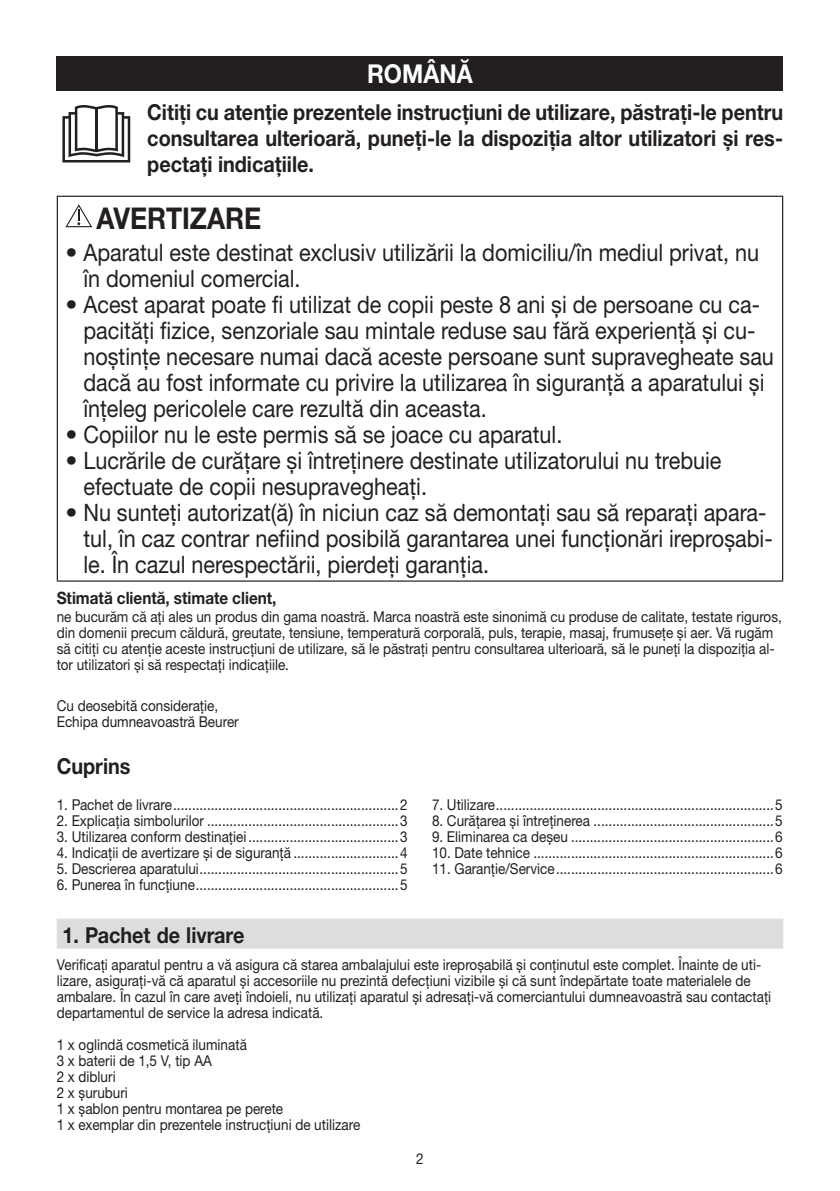
<style>
.page{position:relative;width:840px;height:1191px;background:#fff}
.page>*{position:absolute;margin:0;border:0;box-sizing:border-box;transform-origin:0 0}
.t1{font:700 30px "Helvetica Neue LTW1 G";letter-spacing:-.005em;color:#231f20;scale:.88 1}
.t2{font:700 26px "Helvetica Neue LTW1 G";color:#fff;scale:.9 1}
.t3{font:24px/26px "Helvetica Neue LTW1 G";color:#231f20}
.t4{font:700 22px/26px "Helvetica Neue LTW1 G";color:#231f20;text-align:justify;scale:.9 1}
.t5{font:700 17px "Helvetica Neue LTW1 G";color:#231f20;scale:.9 1}
.t6{font:15px/16px "Helvetica Neue LTW1 G";color:#231f20;scale:.9 1}
</style>
<div class="page">
<div style="left:57px;top:57px;width:725px;height:34px;background:#231f20"></div>
<hr style="left:57px;top:196px;width:725px;height:1px;background:#231f20">
<hr style="left:57px;top:197px;width:1px;height:383px;background:#231f20">
<hr style="left:781px;top:197px;width:1px;height:383px;background:#231f20">
<hr style="left:57px;top:580px;width:725px;height:1px;background:#231f20">
<svg style="left:65px;top:204px;width:27px;height:23px"></svg>
<svg style="left:62px;top:105px;width:68px;height:57px"></svg>
<hr style="left:95px;top:108px;width:2px;height:43px;background:#231f20">
<div style="left:57px;top:918px;width:725px;height:30px;background:#dcdddf"></div>
<h2 class="t2" style="left:367px;top:58px;width:119px">ROMÂNĂ</h2>
<h3 class="t4" style="left:147px;top:99px;width:707px">Citiți cu atenție prezentele instrucțiuni de utilizare, păstrați-le pentru consultarea ulterioară, puneți-le la dispoziția altor utilizatori și res&shy;pectați indicațiile.</h3>
<h1 class="t1" style="left:96px;top:199px;width:188px">AVERTIZARE</h1>
<h3 class="t3" style="left:83px;top:239px;width:676px;text-indent:-18px">• Aparatul este destinat exclusiv utilizării la domiciliu/în mediul privat, nu în domeniul comercial.</h3>
<p class="t3" style="left:83px;top:291px;width:691px;text-indent:-18px">• Acest aparat poate fi utilizat de copii peste 8 ani și de persoane cu ca&shy;pacități fizice, senzoriale sau mintale reduse sau fără experiență și cu&shy;noștințe necesare numai dacă aceste persoane sunt supravegheate sau dacă au fost informate cu privire la utilizarea în siguranță a aparatului și înțeleg pericolele care rezultă din aceasta.</p>
<h3 class="t3" style="left:65px;top:421px;width:498px">• Copiilor nu le este permis să se joace cu aparatul.</h3>
<h3 class="t3" style="left:83px;top:447px;width:639px;text-indent:-18px">• Lucrările de curățare și întreținere destinate utilizatorului nu trebuie efectuate de copii nesupravegheați.</h3>
<h3 class="t3" style="left:83px;top:499px;width:690px;text-indent:-18px">• Nu sunteți autorizat(ă) în niciun caz să demontați sau să reparați apara&shy;tul, în caz contrar nefiind posibilă garantarea unei funcționări ireproșabi&shy;le. În cazul nerespectării, pierdeți garanția.</h3>
<p class="t5" style="left:57px;top:587px;width:245px">Stimată clientă, stimate client,</p>
<p class="t6" style="left:57px;top:609px;width:806px">ne bucurăm că ați ales un produs din gama noastră. Marca noastră este sinonimă cu produse de calitate, testate riguros, din domenii precum căldură, greutate, tensiune, temperatură corporală, puls, terapie, masaj, frumusețe și aer. Vă rugăm să citiți cu atenție aceste instrucțiuni de utilizare, să le păstrați pentru consultarea ulterioară, să le puneți la dispoziția al&shy;tor utilizatori și să respectați indicațiile.</p>
<p class="t6" style="left:57px;top:697px;width:204px">Cu deosebită considerație,<br>Echipa dumneavoastră Beurer</p>
<h3 class="t4" style="left:57px;top:753px;width:83px">Cuprins</h3>
<p class="t6" style="left:57px;top:797px;width:391px">1. Pachet de livrare............................................................2</p>
<p class="t6" style="left:57px;top:813px;width:391px">2. Explicația simbolurilor ...................................................3</p>
<p class="t6" style="left:57px;top:829px;width:391px">3. Utilizarea conform destinației........................................3</p>
<p class="t6" style="left:57px;top:845px;width:391px">4. Indicații de avertizare și de siguranță ............................4</p>
<p class="t6" style="left:57px;top:861px;width:391px">5. Descrierea aparatului.....................................................5</p>
<p class="t6" style="left:57px;top:877px;width:391px">6. Punerea în funcțiune......................................................5</p>
<p class="t6" style="left:432px;top:797px;width:391px">7. Utilizare..........................................................................5</p>
<p class="t6" style="left:432px;top:813px;width:391px">8. Curățarea și întreținerea ................................................5</p>
<p class="t6" style="left:432px;top:829px;width:391px">9. Eliminarea ca deșeu ......................................................6</p>
<p class="t6" style="left:432px;top:845px;width:391px">10. Date tehnice ................................................................6</p>
<p class="t6" style="left:432px;top:861px;width:391px">11. Garanție/Service..........................................................6</p>
<h3 class="t4" style="left:62px;top:922px;width:204px">1. Pachet de livrare</h3>
<p class="t6" style="left:57px;top:957px;width:795px">Verificați aparatul pentru a vă asigura că starea ambalajului este ireproșabilă și conținutul este complet. Înainte de uti&shy;lizare, asigurați-vă că aparatul și accesoriile nu prezintă defecțiuni vizibile și că sunt îndepărtate toate materialele de ambalare. În cazul în care aveți îndoieli, nu utilizați aparatul și adresați-vă comerciantului dumneavoastră sau contactați departamentul de service la adresa indicată.</p>
<p class="t6" style="left:57px;top:1037px;width:338px">1 x oglindă cosmetică iluminată<br>3 x baterii de 1,5 V, tip AA<br>2 x dibluri<br>2 x șuruburi<br>1 x șablon pentru montarea pe perete<br>1 x exemplar din prezentele instrucțiuni de utilizare</p>
<p class="t6" style="left:416px;top:1150px;width:10px">2</p>
</div>
